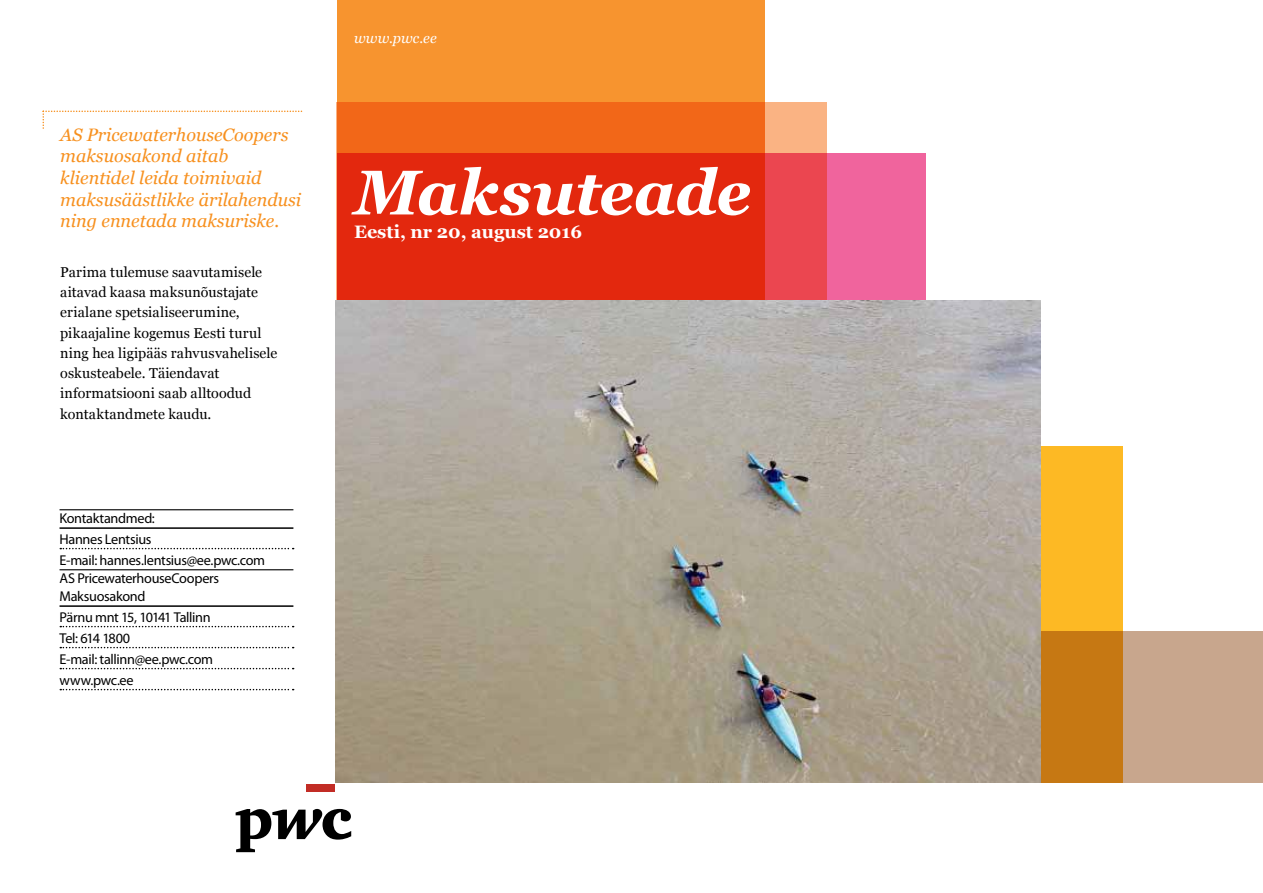
<style>
.page{position:relative;width:1263px;height:893px;background:#fff}
.page>*{position:absolute;margin:0;border:0;box-sizing:border-box;transform-origin:0 0}
.t1{font:italic 700 63px "Georgia";letter-spacing:-.005em;color:#fff}
.t2{font:italic 18px/21.6px "Georgia";color:#f7901e}
.t3{font:700 18px "Georgia";color:#fff}
.t4{font:14.25px/20.2px "Georgia";letter-spacing:.01em;color:#000}
.t5{font:14.25px/21px "Myriad Pro";letter-spacing:-.025em;color:#000}
.t6{font:italic 14.25px "Georgia";letter-spacing:.01em;color:#fff}
</style>
<div class="page">
<div style="left:337px;top:154px;width:589px;height:629px;background:#f0649d"></div>
<svg style="left:336px;top:102px;width:491px;height:198px;background:#ee625c"></svg>
<svg style="left:337px;top:0;width:427px;height:300px;background:#ec571a"></svg>
<div style="left:337px;top:446px;width:785px;height:337px;background:#fdb924"></div>
<svg style="left:1041px;top:632px;width:222px;height:151px;background:#c7955f"></svg>
<div style="left:306px;top:785px;width:28px;height:7px;background:#c22c25"></div>
<svg style="left:236px;top:809px;width:115px;height:43px"></svg>
<img style="left:336px;top:300px;width:705px;height:483px">
<svg style="left:43px;top:111px;width:260px;height:17px"></svg>
<hr style="left:60px;top:509px;width:233px;height:1px;background:#000">
<hr style="left:60px;top:527px;width:233px;height:2px;background:#000">
<svg style="left:60px;top:548px;width:234px;height:1px"></svg>
<hr style="left:60px;top:569px;width:233px;height:1px;background:#000">
<hr style="left:60px;top:605px;width:233px;height:2px;background:#000">
<svg style="left:60px;top:626px;width:234px;height:1px"></svg>
<svg style="left:60px;top:647px;width:234px;height:1px"></svg>
<svg style="left:60px;top:668px;width:234px;height:1px"></svg>
<svg style="left:60px;top:689px;width:234px;height:1px"></svg>
<p class="t2" style="left:60px;top:124px;width:242px">AS PricewaterhouseCoopers maksuosakond aitab klientidel leida toimivaid maksusäästlikke ärilahendusi ning ennetada maksuriske.</p>
<p class="t4" style="left:60px;top:262px;width:219px">Parima tulemuse saavutamisele aitavad kaasa maksunõustajate erialane spetsialiseerumine, pikaajaline kogemus Eesti turul ning hea ligipääs rahvusvahelisele oskusteabele. Täiendavat informatsiooni saab alltoodud kontaktandmete kaudu.</p>
<p class="t5" style="left:60px;top:508px;width:207px">Kontaktandmed:<br>Hannes Lentsius<br>E-mail: hannes.lentsius@ee.pwc.com</p>
<p class="t5" style="left:60px;top:569px;width:161px;line-height:18px">AS PricewaterhouseCoopers<br>Maksuosakond</p>
<p class="t5" style="left:60px;top:607px;width:155px">Pärnu mnt 15, 10141 Tallinn<br>Tel: 614 1800<br>E-mail: tallinn@ee.pwc.com www.pwc.ee</p>
<p class="t6" style="left:354px;top:29px;width:84px">www.pwc.ee</p>
<h1 class="t1" style="left:354px;top:152px;width:399px">Maksuteade</h1>
<p class="t3" style="left:354px;top:221px;width:230px">Eesti, nr 20, august 2016</p>
</div>
